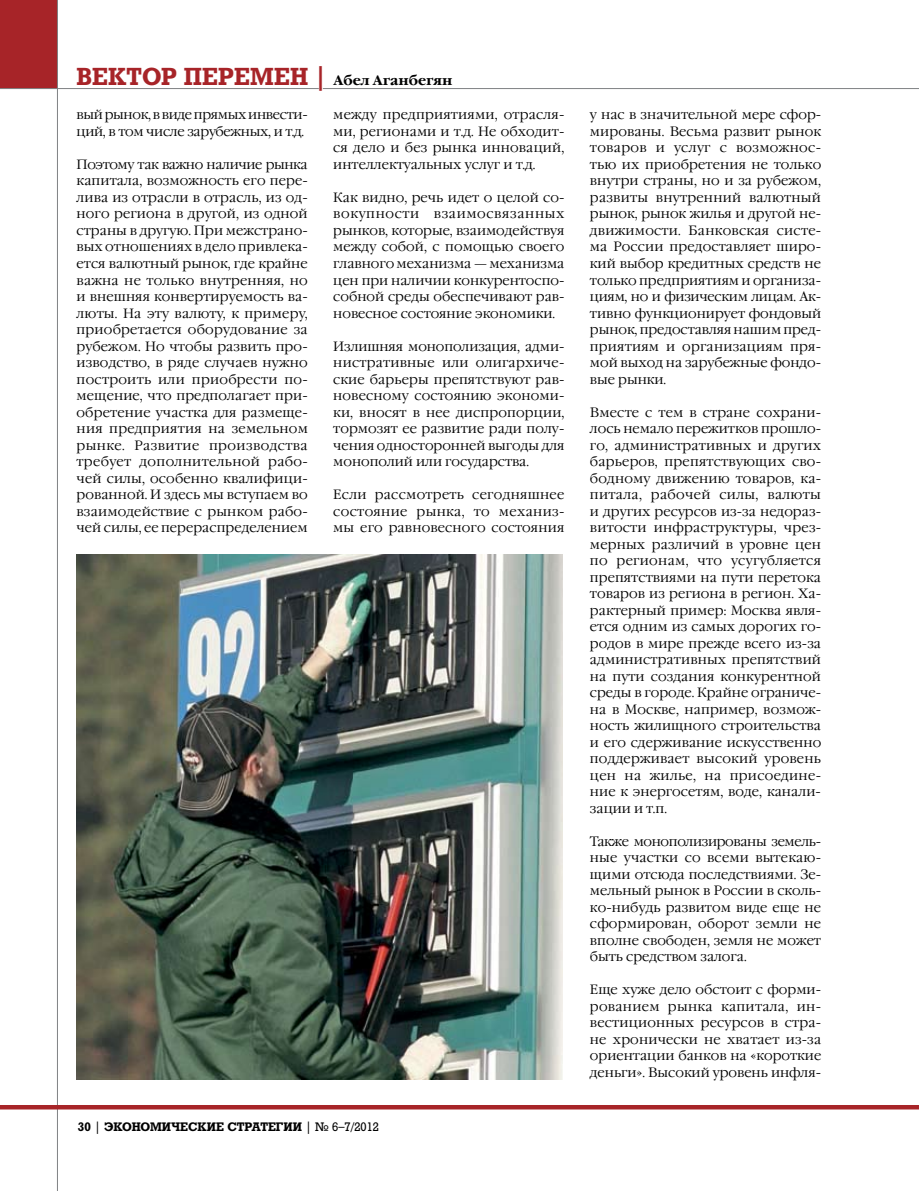
<style>
.page{position:relative;width:919px;height:1191px;background:#fff}
.page>*{position:absolute;margin:0;border:0;box-sizing:border-box;transform-origin:0 0}
.t1{font:700 24px "Rodeo";color:#a72428}
.t2{font:300 13.5px/16.5px "Garamond C";letter-spacing:.005em;color:#000;text-align:justify}
.t3{font:300 13.5px/16.5px "Garamond C";letter-spacing:-.02em;color:#000}
.t4{font:700 13.5px "Garamond C";color:#000}
.t5{font:700 12px "Rodeo";color:#000}
.t6{font:12px "Rodeo";color:#000}
.s1{font-family:"Rodeo";font-size:24px;color:#a72428}
.s2{font-weight:400}
.s3{font-weight:700}
</style>
<div class="page">
<div style="left:0;top:0;width:58px;height:89px;background:#a72428"></div>
<hr style="left:57px;top:0;width:1px;height:1191px;background:#808284">
<hr style="left:0;top:88px;width:918px;height:1px;background:#808284">
<hr style="left:0;top:1105px;width:918px;height:4px;background:#a72428">
<img style="left:77px;top:555px;width:486px;height:525px">
<h1 class="t1" style="left:77px;top:62px;width:34px">ВЕКТОР</h1>
<h1 class="t1" style="left:184px;top:62px;width:19px">ПЕРЕМЕН</h1>
<p class="t4" style="left:314px;top:73px;width:139px"><span class="s1">|</span> Абел Аганбегян</p>
<p class="t3" style="left:77px;top:107px;width:233px">вый рынок, в виде прямых инвести&shy;ций, в том числе зарубежных, и т.д.</p>
<p class="t2" style="left:77px;top:157px;width:233px">Поэтому так важно наличие рынка капитала, возможность его пере&shy;лива из отрасли в отрасль, из од&shy;ного региона в другой, из одной страны в другую. При межстрано&shy;вых отношениях в дело привлека&shy;ется валютный рынок, где крайне важна не только внутренняя, но и внешняя конвертируемость ва&shy;люты. На эту валюту, к примеру, приобретается оборудование за рубежом. Но чтобы развить про&shy;изводство, в ряде случаев нужно построить или приобрести по&shy;мещение, что предполагает при&shy;обретение участка для размеще&shy;ния предприятия на земельном рынке. Развитие производства требует дополнительной рабо&shy;чей силы, особенно квалифици&shy;рованной. И здесь мы вступаем во взаимодействие с рынком рабо&shy;чей силы, ее перераспределением</p>
<p class="t2" style="left:333px;top:107px;width:233px">между предприятиями, отрасля&shy;ми, регионами и т.д. Не обходит&shy;ся дело и без рынка инноваций, интеллектуальных услуг и т.д.</p>
<p class="t2" style="left:333px;top:190px;width:233px">Как видно, речь идет о целой со&shy;вокупности взаимосвязанных рынков, которые, взаимодействуя между собой, с помощью своего главного механизма — механизма цен при наличии конкурентоспо&shy;собной среды обеспечивают рав&shy;новесное состояние экономики.</p>
<p class="t2" style="left:333px;top:338px;width:233px">Излишняя монополизация, адми&shy;нистративные или олигархиче&shy;ские барьеры препятствуют рав&shy;новесному состоянию экономи&shy;ки, вносят в нее диспропорции, тормозят ее развитие ради полу&shy;чения односторонней выгоды для монополий или государства.</p>
<p class="t2" style="left:333px;top:487px;width:233px">Если рассмотреть сегодняшнее состояние рынка, то механиз&shy;мы его равновесного состояния</p>
<p class="t5" style="left:78px;top:1119px;width:37px">30 <span class="s2">|</span> ЭКОНОМ</p>
<p class="t5" style="left:162px;top:1119px;width:20px">ИЧЕСК</p>
<p class="t5" style="left:207px;top:1119px;width:30px">ИЕ СТРАТЕ</p>
<p class="t6" style="left:276px;top:1120px;width:104px"><span class="s3">ГИИ</span> | № 6–7/2012</p>
<p class="t2" style="left:590px;top:107px;width:233px">у нас в значительной мере сфор&shy;мированы. Весьма развит рынок товаров и услуг с возможнос&shy;тью их приобретения не только внутри страны, но и за рубежом, развиты внутренний валютный рынок, рынок жилья и другой не&shy;движимости. Банковская систе&shy;ма России предоставляет широ&shy;кий выбор кредитных средств не только предприятиям и организа&shy;циям, но и физическим лицам. Ак&shy;тивно функционирует фондовый рынок, предоставляя нашим пред&shy;приятиям и организациям пря&shy;мой выход на зарубежные фондо&shy;вые рынки.</p>
<p class="t2" style="left:590px;top:404px;width:233px">Вместе с тем в стране сохрани&shy;лось немало пережитков прошло&shy;го, административных и других барьеров, препятствующих сво&shy;бодному движению товаров, ка&shy;питала, рабочей силы, валюты и других ресурсов из-за недораз&shy;витости инфраструктуры, чрез&shy;мерных различий в уровне цен по регионам, что усугубляется препятствиями на пути перетока товаров из региона в регион. Ха&shy;рактерный пример: Москва явля&shy;ется одним из самых дорогих го&shy;родов в мире прежде всего из-за административных препятствий на пути создания конкурентной среды в городе. Крайне ограниче&shy;на в Москве, например, возмож&shy;ность жилищного строительства и его сдерживание искусственно поддерживает высокий уровень цен на жилье, на присоедине&shy;ние к энергосетям, воде, канали&shy;зации и т.п.</p>
<p class="t2" style="left:590px;top:833px;width:233px">Также монополизированы земель&shy;ные участки со всеми вытекаю&shy;щими отсюда последствиями. Зе&shy;мельный рынок в России в сколь&shy;ко-нибудь развитом виде еще не сформирован, оборот земли не вполне свободен, земля не может быть средством залога.</p>
<p class="t2" style="left:590px;top:982px;width:233px">Еще хуже дело обстоит с форми&shy;рованием рынка капитала, ин&shy;вестиционных ресурсов в стра&shy;не хронически не хватает из-за ориентации банков на «короткие день-ги». Высокий уровень инфля-</p>
</div>
